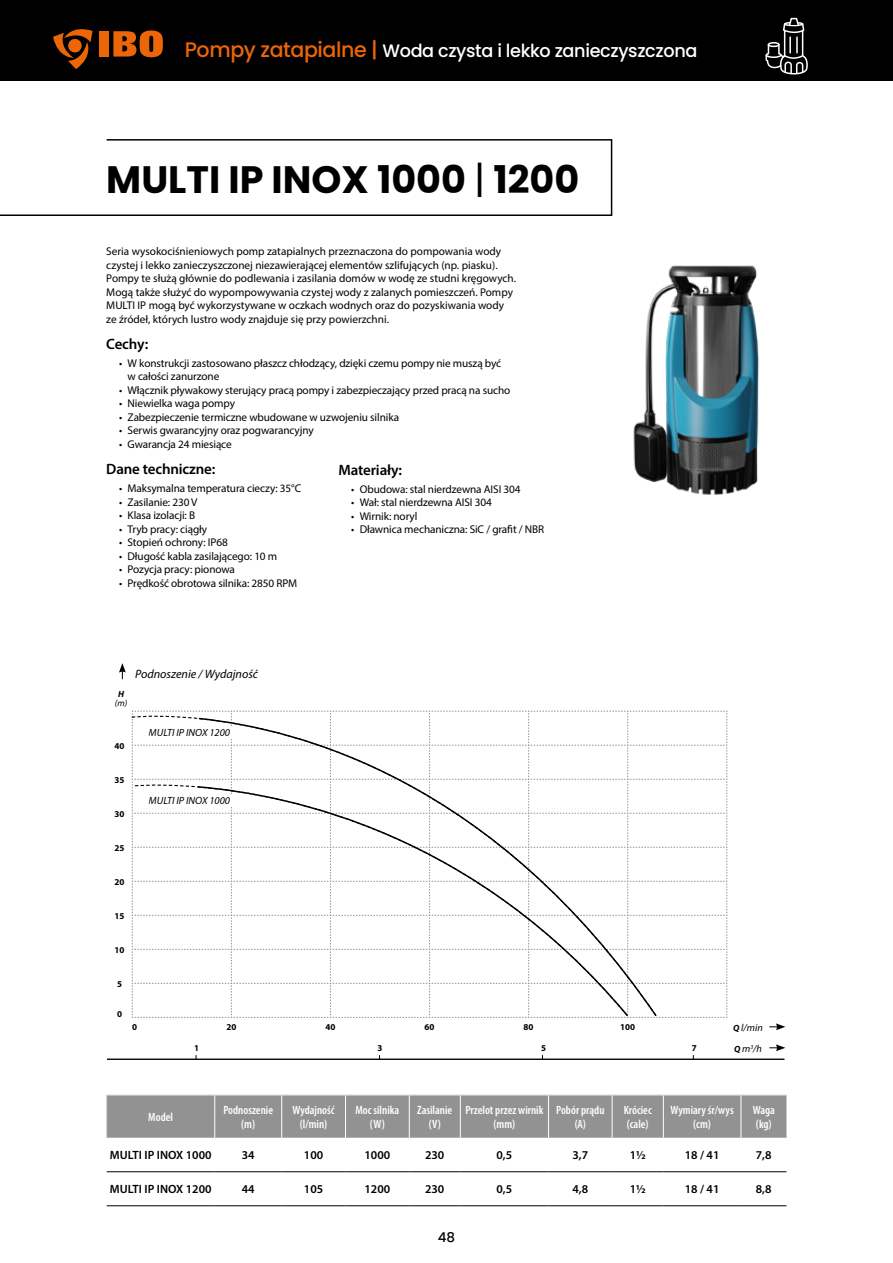
<style>
.page{position:relative;width:893px;height:1263px;background:#fff}
.page>*{position:absolute;margin:0;border:0;box-sizing:border-box;transform-origin:0 0}
.t1{font:700 38.25px "Poppins";color:#000}
.t2{font:500 18px "Poppins";letter-spacing:-.02em;color:#fff}
.t3{font:600 15px "Myriad Pro";letter-spacing:-.01em;color:#000}
.t4{font:500 13.5px "Poppins";color:#000}
.t5{font:italic 12.15px "Myriad Pro";color:#000}
.t6{font:600 condensed 12px/13.5px "Myriad Pro";color:#fff;text-align:center}
.t7{font:600 12px "Myriad Pro";color:#000}
.t8{font:11.25px/13.5px "Myriad Pro";letter-spacing:-.01em;color:#000}
.t9{font:italic 10.5px "Myriad Pro";color:#000}
.t10{font:italic 10.05px "Myriad Pro";color:#000}
.t11{font:700 9px "Myriad Pro";color:#000}
.t12{font:italic 9px "Myriad Pro";color:#000}
.t13{font:italic 700 9px "Myriad Pro";color:#000}
.s1{font-size:21px;color:#ec6608}
.s2{font-weight:400}
.s3{font-weight:700;font-size:9px}
</style>
<div class="page">
<div style="left:0;top:0;width:893px;height:81px;background:#000"></div>
<svg style="left:53px;top:29px;width:40px;height:40px"></svg>
<div style="left:99px;top:31px;width:10px;height:26px;background:#ec6608"></div>
<svg style="left:113px;top:30px;width:50px;height:27px"></svg>
<svg style="left:765px;top:17px;width:43px;height:58px"></svg>
<svg style="left:769px;top:1023px;width:16px;height:7px"></svg>
<svg style="left:769px;top:1044px;width:16px;height:7px"></svg>
<svg style="left:132px;top:711px;width:595px;height:307px"></svg>
<hr style="left:107px;top:1059px;width:677px;height:1px;background:#000">
<img style="left:633px;top:265px;width:126px;height:230px">
<div style="left:108px;top:1096px;width:678px;height:42px;background:#929292"></div>
<hr style="left:107px;top:1095px;width:108px;height:1px;background:#c6c6c6">
<hr style="left:107px;top:1095px;width:1px;height:43px;background:#c6c6c6">
<hr style="left:215px;top:1095px;width:67px;height:1px;background:#c6c6c6">
<hr style="left:282px;top:1095px;width:63px;height:1px;background:#c6c6c6">
<hr style="left:345px;top:1095px;width:64px;height:1px;background:#c6c6c6">
<hr style="left:409px;top:1095px;width:51px;height:1px;background:#c6c6c6">
<hr style="left:460px;top:1095px;width:89px;height:1px;background:#c6c6c6">
<hr style="left:549px;top:1095px;width:63px;height:1px;background:#c6c6c6">
<hr style="left:612px;top:1095px;width:51px;height:1px;background:#c6c6c6">
<hr style="left:663px;top:1095px;width:78px;height:1px;background:#c6c6c6">
<hr style="left:741px;top:1095px;width:46px;height:1px;background:#c6c6c6">
<hr style="left:786px;top:1095px;width:1px;height:43px;background:#c6c6c6">
<hr style="left:214px;top:1095px;width:1px;height:43px;background:#fff">
<hr style="left:281px;top:1095px;width:1px;height:43px;background:#fff">
<hr style="left:345px;top:1095px;width:1px;height:43px;background:#fff">
<hr style="left:409px;top:1095px;width:1px;height:43px;background:#fff">
<hr style="left:460px;top:1095px;width:1px;height:43px;background:#fff">
<hr style="left:548px;top:1095px;width:1px;height:43px;background:#fff">
<hr style="left:612px;top:1095px;width:1px;height:43px;background:#fff">
<hr style="left:663px;top:1095px;width:1px;height:43px;background:#fff">
<hr style="left:741px;top:1095px;width:1px;height:43px;background:#fff">
<hr style="left:107px;top:1171px;width:108px;height:1px;background:#000">
<hr style="left:215px;top:1171px;width:67px;height:1px;background:#000">
<hr style="left:282px;top:1171px;width:63px;height:1px;background:#000">
<hr style="left:345px;top:1171px;width:64px;height:1px;background:#000">
<hr style="left:409px;top:1171px;width:51px;height:1px;background:#000">
<hr style="left:460px;top:1171px;width:89px;height:1px;background:#000">
<hr style="left:549px;top:1171px;width:63px;height:1px;background:#000">
<hr style="left:612px;top:1171px;width:51px;height:1px;background:#000">
<hr style="left:663px;top:1171px;width:78px;height:1px;background:#000">
<hr style="left:741px;top:1171px;width:45px;height:1px;background:#000">
<hr style="left:107px;top:1205px;width:108px;height:1px;background:#000">
<hr style="left:215px;top:1205px;width:67px;height:1px;background:#000">
<hr style="left:282px;top:1205px;width:63px;height:1px;background:#000">
<hr style="left:345px;top:1205px;width:64px;height:1px;background:#000">
<hr style="left:409px;top:1205px;width:51px;height:1px;background:#000">
<hr style="left:460px;top:1205px;width:89px;height:1px;background:#000">
<hr style="left:549px;top:1205px;width:63px;height:1px;background:#000">
<hr style="left:612px;top:1205px;width:51px;height:1px;background:#000">
<hr style="left:663px;top:1205px;width:78px;height:1px;background:#000">
<hr style="left:741px;top:1205px;width:45px;height:1px;background:#000">
<svg style="left:0;top:139px;width:613px;height:77px"></svg>
<svg style="left:119px;top:663px;width:7px;height:16px"></svg>
<h2 class="t2" style="left:185px;top:40px;width:514px"><span class="s1">Pompy zatapialne |</span> Woda czysta i lekko zanieczyszczona</h2>
<h1 class="t1" style="left:106px;top:158px;width:475px">MULTI IP INOX 1000 <span class="s2">|</span> 1200</h1>
<p class="t8" style="left:106px;top:244px;width:411px">Seria wysokociśnieniowych pomp zatapialnych przeznaczona do pompowania wody czystej i lekko zanieczyszczonej niezawierającej elementów szlifujących (np. piasku).<br>Pompy te służą głównie do podlewania i zasilania domów w wodę ze studni kręgowych.<br>Mogą także służyć do wypompowywania czystej wody z zalanych pomieszczeń. Pompy MULTI IP mogą być wykorzystywane w oczkach wodnych oraz do pozyskiwania wody ze źródeł, których lustro wody znajduje się przy powierzchni.</p>
<h3 class="t3" style="left:106px;top:334px;width:43px">Cechy:</h3>
<p class="t8" style="left:128px;top:356px;width:375px;text-indent:-9px">• W konstrukcji zastosowano płaszcz chłodzący, dzięki czemu pompy nie muszą być w całości zanurzone</p>
<p class="t8" style="left:119px;top:383px;width:393px">• Włącznik pływakowy sterujący pracą pompy i zabezpieczający przed pracą na sucho</p>
<p class="t8" style="left:119px;top:397px;width:117px">• Niewielka waga pompy</p>
<p class="t8" style="left:119px;top:410px;width:282px">• Zabezpieczenie termiczne wbudowane w uzwojeniu silnika</p>
<p class="t8" style="left:119px;top:424px;width:196px">• Serwis gwarancyjny oraz pogwarancyjny</p>
<p class="t8" style="left:119px;top:437px;width:114px">• Gwarancja 24 miesiące</p>
<h3 class="t3" style="left:106px;top:460px;width:111px">Dane techniczne:</h3>
<p class="t8" style="left:119px;top:481px;width:184px">• Maksymalna temperatura cieczy: 35°C</p>
<p class="t8" style="left:119px;top:495px;width:80px">• Zasilanie: 230 V</p>
<p class="t8" style="left:119px;top:508px;width:78px">• Klasa izolacji: B</p>
<p class="t8" style="left:119px;top:522px;width:90px">• Tryb pracy: ciągły</p>
<p class="t8" style="left:119px;top:535px;width:110px">• Stopień ochrony: IP68</p>
<p class="t8" style="left:119px;top:549px;width:160px">• Długość kabla zasilającego: 10 m</p>
<p class="t8" style="left:119px;top:562px;width:117px">• Pozycja pracy: pionowa</p>
<p class="t8" style="left:119px;top:576px;width:180px">• Prędkość obrotowa silnika: 2850 RPM</p>
<h3 class="t3" style="left:338px;top:460px;width:65px">Materiały:</h3>
<p class="t8" style="left:351px;top:482px;width:171px">• Obudowa: stal nierdzewna AISI 304</p>
<p class="t8" style="left:351px;top:495px;width:142px">• Wał: stal nierdzewna AISI 304</p>
<p class="t8" style="left:351px;top:509px;width:68px">• Wirnik: noryl</p>
<p class="t8" style="left:351px;top:522px;width:195px">• Dławnica mechaniczna: SiC / grafit / NBR</p>
<p class="t13" style="left:118px;top:688px;width:7px">H</p>
<p class="t12" style="left:115px;top:697px;width:14px">(m)</p>
<p class="t5" style="left:135px;top:667px;width:124px">Podnoszenie / Wydajność</p>
<p class="t11" style="left:115px;top:740px;width:11px">40</p>
<p class="t11" style="left:115px;top:774px;width:11px">35</p>
<p class="t11" style="left:115px;top:808px;width:11px">30</p>
<p class="t11" style="left:115px;top:842px;width:11px">25</p>
<p class="t11" style="left:115px;top:876px;width:11px">20</p>
<p class="t11" style="left:115px;top:910px;width:11px">15</p>
<p class="t11" style="left:115px;top:944px;width:11px">10</p>
<p class="t11" style="left:117px;top:978px;width:6px">5</p>
<p class="t11" style="left:117px;top:1008px;width:6px">0</p>
<p class="t9" style="left:149px;top:726px;width:83px">MULTI IP INOX 1200</p>
<p class="t9" style="left:149px;top:794px;width:83px">MULTI IP INOX 1000</p>
<p class="t11" style="left:132px;top:1021px;width:6px">0</p>
<p class="t11" style="left:226px;top:1021px;width:11px">20</p>
<p class="t11" style="left:325px;top:1021px;width:11px">40</p>
<p class="t11" style="left:425px;top:1021px;width:11px">60</p>
<p class="t11" style="left:524px;top:1021px;width:11px">80</p>
<p class="t11" style="left:620px;top:1021px;width:16px">100</p>
<p class="t10" style="left:733px;top:1021px;width:31px"><span class="s3">Q</span> l/min</p>
<p class="t11" style="left:194px;top:1042px;width:6px">1</p>
<p class="t11" style="left:377px;top:1042px;width:6px">3</p>
<p class="t11" style="left:541px;top:1042px;width:6px">5</p>
<p class="t11" style="left:692px;top:1042px;width:6px">7</p>
<p class="t10" style="left:734px;top:1042px;width:29px"><span class="s3">Q</span> m<sup>3</sup>/h</p>
<p class="t6" style="left:148px;top:1110px;width:26px">Model</p>
<p class="t6" style="left:223px;top:1103px;width:51px">Podnoszenie (m)</p>
<p class="t6" style="left:293px;top:1103px;width:44px">Wydajność (l/min)</p>
<p class="t6" style="left:355px;top:1103px;width:45px">Moc silnika (W)</p>
<p class="t6" style="left:417px;top:1103px;width:37px">Zasilanie (V)</p>
<p class="t6" style="left:465px;top:1103px;width:79px">Przelot przez wirnik (mm)</p>
<p class="t6" style="left:556px;top:1103px;width:50px">Pobór prądu (A)</p>
<p class="t6" style="left:624px;top:1103px;width:30px;text-align:left">Króciec (cale)</p>
<p class="t6" style="left:671px;top:1103px;width:65px">Wymiary śr/wys (cm)</p>
<p class="t6" style="left:753px;top:1103px;width:24px;text-align:left">Waga (kg)</p>
<p class="t7" style="left:110px;top:1147px;width:103px">MULTI IP INOX 1000</p>
<p class="t7" style="left:242px;top:1147px;width:14px">34</p>
<p class="t7" style="left:304px;top:1147px;width:21px">100</p>
<p class="t7" style="left:364px;top:1147px;width:27px">1000</p>
<p class="t7" style="left:425px;top:1147px;width:21px">230</p>
<p class="t7" style="left:497px;top:1147px;width:17px">0,5</p>
<p class="t7" style="left:572px;top:1147px;width:17px">3,7</p>
<p class="t7" style="left:630px;top:1147px;width:18px">1½</p>
<p class="t7" style="left:685px;top:1147px;width:36px">18 / 41</p>
<p class="t7" style="left:756px;top:1147px;width:17px">7,8</p>
<p class="t7" style="left:110px;top:1181px;width:103px">MULTI IP INOX 1200</p>
<p class="t7" style="left:242px;top:1181px;width:14px">44</p>
<p class="t7" style="left:304px;top:1181px;width:21px">105</p>
<p class="t7" style="left:364px;top:1181px;width:27px">1200</p>
<p class="t7" style="left:425px;top:1181px;width:21px">230</p>
<p class="t7" style="left:497px;top:1181px;width:17px">0,5</p>
<p class="t7" style="left:572px;top:1181px;width:17px">4,8</p>
<p class="t7" style="left:630px;top:1181px;width:18px">1½</p>
<p class="t7" style="left:685px;top:1181px;width:36px">18 / 41</p>
<p class="t7" style="left:756px;top:1181px;width:17px">8,8</p>
<p class="t4" style="left:438px;top:1229px;width:19px">48</p>
</div>
